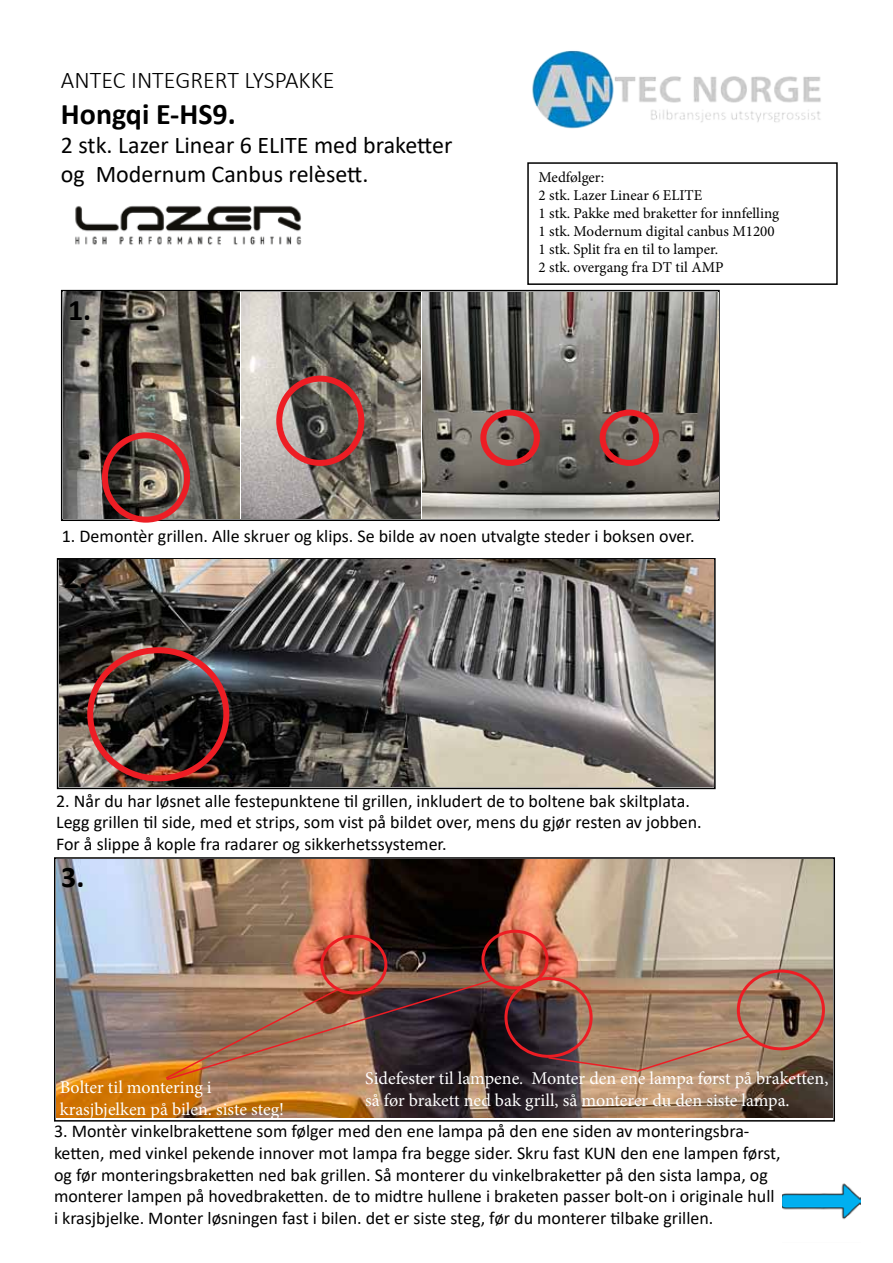
<style>
.page{position:relative;width:893px;height:1263px;background:#fff}
.page>*{position:absolute;margin:0;border:0;box-sizing:border-box;transform-origin:0 0}
.t1{font:700 30px "Calibri";color:#000}
.t2{font:24px/28.8px "Calibri";color:#000}
.t3{font:300 24px "Calibri";color:#000}
.t4{font:18px/21.6px "Calibri";color:#000}
.t5{font:18px/21.6px "Minion Pro";color:#fff}
.t6{font:15px/18px "Minion Pro";color:#000}
</style>
<div class="page">
<img style="left:532px;top:50px;width:289px;height:79px">
<div style="left:61px;top:290px;width:659px;height:231px;border:2px solid #000"></div>
<div style="left:57px;top:558px;width:659px;height:231px;border:2px solid #000"></div>
<div style="left:54px;top:857px;width:781px;height:264px;border:2px solid #000"></div>
<div style="left:527px;top:162px;width:311px;height:123px;border:2px solid #000"></div>
<img style="left:64px;top:292px;width:175px;height:226px">
<img style="left:242px;top:292px;width:179px;height:227px">
<img style="left:423px;top:292px;width:295px;height:227px">
<img style="left:60px;top:560px;width:653px;height:226px">
<img style="left:57px;top:859px;width:775px;height:258px">
<img style="left:782px;top:1183px;width:78px;height:36px">
<img style="left:75px;top:206px;width:227px;height:39px">
<div style="left:102px;top:432px;width:88px;height:91px;border:6px solid #ed1d24;border-radius:50%"></div>
<div style="left:276px;top:376px;width:88px;height:90px;border:6px solid #ed1d24;border-radius:50%"></div>
<div style="left:480px;top:410px;width:60px;height:56px;border:6px solid #ed1d24;border-radius:50%"></div>
<div style="left:600px;top:410px;width:59px;height:56px;border:6px solid #ed1d24;border-radius:50%"></div>
<div style="left:87px;top:647px;width:142px;height:134px;border:6px solid #ed1d24;border-radius:50%"></div>
<div style="left:320px;top:935px;width:67px;height:59px;border:3px solid #ed1d24;border-radius:50%"></div>
<div style="left:481px;top:930px;width:68px;height:59px;border:3px solid #ed1d24;border-radius:50%"></div>
<div style="left:504px;top:977px;width:89px;height:81px;border:3px solid #ed1d24;border-radius:50%"></div>
<div style="left:737px;top:969px;width:88px;height:81px;border:3px solid #ed1d24;border-radius:50%"></div>
<img style="left:164px;top:978px;width:330px;height:103px">
<svg style="left:547px;top:1034px;width:205px;height:39px;background:#9b7763"></svg>
<h2 class="t3" style="left:61px;top:65px;width:275px">ANTEC INTEGRERT LYSPAKKE</h2>
<h1 class="t1" style="left:61px;top:93px;width:176px">Hongqi E-HS9.</h1>
<h2 class="t2" style="left:61px;top:130px;width:393px">2 stk. Lazer Linear 6 ELITE med braketter og Modernum Canbus relèsett.</h2>
<h1 class="t1" style="left:68px;top:288px;width:25px">1.</h1>
<p class="t6" style="left:539px;top:168px;width:242px">Medfølger:<br>2 stk. Lazer Linear 6 ELITE<br>1 stk. Pakke med braketter for innfelling<br>1 stk. Modernum digital canbus M1200<br>1 stk. Split fra en til to lamper.<br>2 stk. overgang fra DT til AMP</p>
<p class="t4" style="left:62px;top:525px;width:634px">1. Demontèr grillen. Alle skruer og klips. Se bilde av noen utvalgte steder i boksen over.</p>
<h1 class="t1" style="left:64px;top:556px;width:25px">2.</h1>
<p class="t4" style="left:56px;top:789px;width:647px">2. Når du har løsnet alle festepunktene til grillen, inkludert de to boltene bak skiltplata.<br>Legg grillen til side, med et strips, som vist på bildet over, mens du gjør resten av jobben.<br>For å slippe å kople fra radarer og sikkerhetssystemer.</p>
<h1 class="t1" style="left:61px;top:856px;width:25px">3.</h1>
<p class="t5" style="left:60px;top:1077px;width:226px">Bolter til montering i krasjbjelken på bilen. siste steg!</p>
<p class="t5" style="left:365px;top:1068px;width:465px">Sidefester til lampene. Monter den ene lampa først på braketten, så før brakett ned bak grill, så monterer du den siste lampa.</p>
<p class="t4" style="left:54px;top:1120px;width:728px">3. Montèr vinkelbrakettene som følger med den ene lampa på den ene siden av monteringsbra&shy;ketten, med vinkel pekende innover mot lampa fra begge sider. Skru fast KUN den ene lampen først, og før monteringsbraketten ned bak grillen. Så monterer du vinkelbraketter på den sista lampa, og monterer lampen på hovedbraketten. de to midtre hullene i braketen passer bolt-on i originale hull i krasjbjelke. Monter løsningen fast i bilen. det er siste steg, før du monterer tilbake grillen.</p>
</div>
